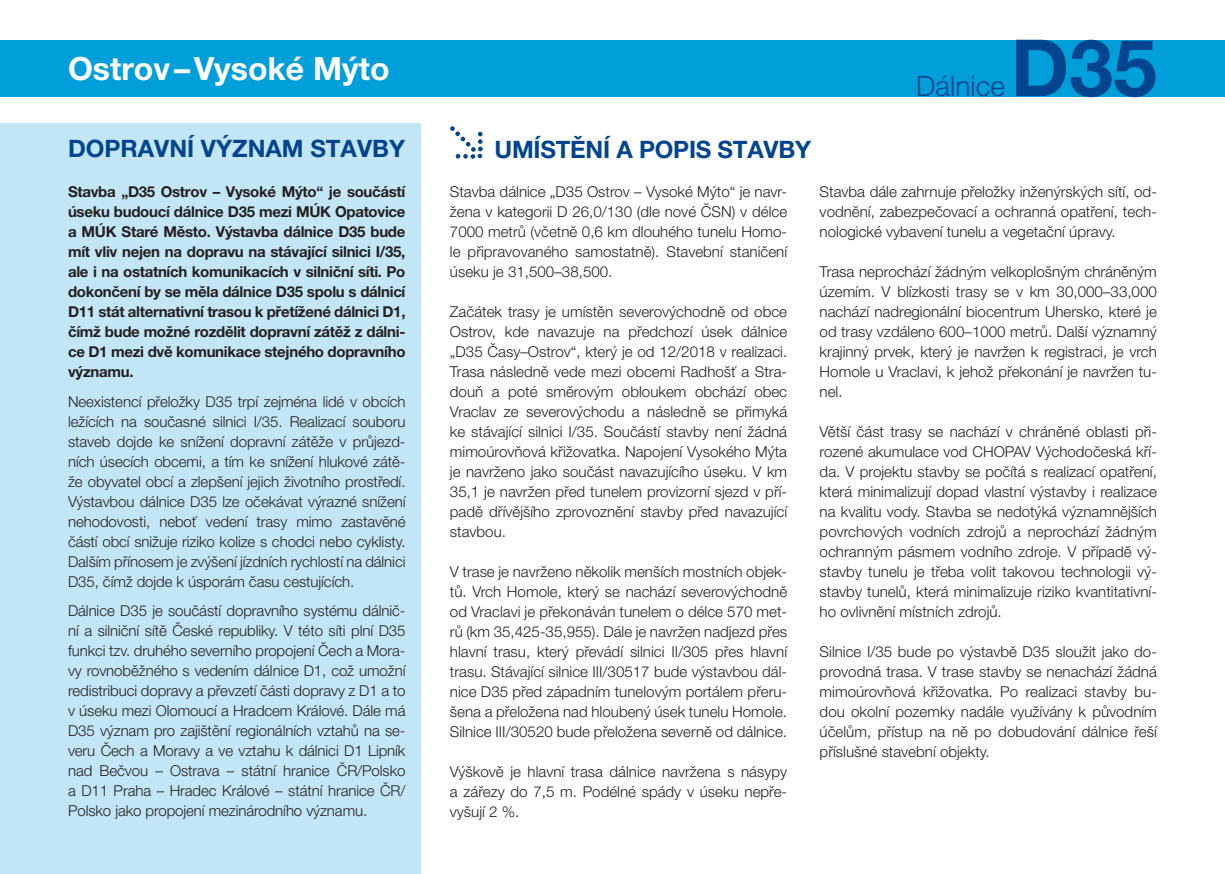
<style>
.page{position:relative;width:1225px;height:874px;background:#fff}
.page>*{position:absolute;margin:0;border:0;box-sizing:border-box;transform-origin:0 0}
.t1{font:700 78.8px "Helvetica Neue LT Pro";color:#02448d}
.t2{font:700 32px "Helvetica Neue LT Pro";color:#fff}
.t3{font:300 28.2px "Helvetica Neue LT Pro";color:#02448d}
.t4{font:700 24px "Helvetica Neue LT Pro";color:#02448d}
.t5{font:300 15px/20px "Helvetica Neue LT Pro";color:#231f20;text-align:justify}
.t6{font:700 15px/20px "Helvetica Neue LT Pro";letter-spacing:-.02em;color:#231f20;text-align:justify}
</style>
<div class="page">
<div style="left:0;top:40px;width:1225px;height:56px;background:#009fda"></div>
<div style="left:0;top:123px;width:421px;height:750px;background:#c3e6f6"></div>
<svg style="left:450px;top:126px;width:33px;height:33px"></svg>
<p class="t2" style="left:68px;top:48px;width:323px">Ostrov–Vysoké Mýto</p>
<p class="t4" style="left:68px;top:133px;width:338px">DOPRAVNÍ VÝZNAM STAVBY</p>
<p class="t6" style="left:68px;top:181px;width:339px">Stavba „D35 Ostrov – Vysoké Mýto“ je součástí úseku budoucí dálnice D35 mezi MÚK Opatovice a MÚK Staré Město. Výstavba dálnice D35 bude mít vliv nejen na dopravu na stávající silnici I/35, ale i na ostatních komunikacích v silniční síti. Po dokončení by se měla dálnice D35 spolu s dálnicí D11 stát alternativní trasou k přetížené dálnici D1, čímž bude možné rozdělit dopravní zátěž z dálni&shy;ce D1 mezi dvě komunikace stejného dopravního významu.</p>
<p class="t5" style="left:68px;top:390px;width:339px">Neexistencí přeložky D35 trpí zejména lidé v obcích ležících na současné silnici I/35. Realizací souboru staveb dojde ke snížení dopravní zátěže v průjezd&shy;ních úsecích obcemi, a tím ke snížení hlukové zátě&shy;že obyvatel obcí a zlepšení jejich životního prostředí.<br>Výstavbou dálnice D35 lze očekávat výrazné snížení nehodovosti, neboť vedení trasy mimo zastavěné částí obcí snižuje riziko kolize s chodci nebo cyklisty.<br>Dalším přínosem je zvýšení jízdních rychlostí na dálnici D35, čímž dojde k úsporám času cestujících.</p>
<p class="t5" style="left:68px;top:600px;width:339px">Dálnice D35 je součástí dopravního systému dálnič&shy;ní a silniční sítě České republiky. V této síti plní D35 funkci tzv. druhého severního propojení Čech a Mora&shy;vy rovnoběžného s vedením dálnice D1, což umožní redistribuci dopravy a převzetí části dopravy z D1 a to v úseku mezi Olomoucí a Hradcem Králové. Dále má D35 význam pro zajištění regionálních vztahů na se&shy;veru Čech a Moravy a ve vztahu k dálnici D1 Lipník nad Bečvou – Ostrava – státní hranice ČR/Polsko a D11 Praha – Hradec Králové – státní hranice ČR/ Polsko jako propojení mezinárodního významu.</p>
<p class="t3" style="left:916px;top:69px;width:90px">Dálnice</p>
<p class="t1" style="left:1010px;top:19px;width:148px">D35</p>
<p class="t4" style="left:494px;top:135px;width:318px">UMÍSTĚNÍ A POPIS STAVBY</p>
<p class="t5" style="left:450px;top:181px;width:339px">Stavba dálnice „D35 Ostrov – Vysoké Mýto“ je navr&shy;žena v kategorii D 26,0/130 (dle nové ČSN) v délce 7000 metrů (včetně 0,6 km dlouhého tunelu Homo&shy;le připravovaného samostatně). Stavební staničení úseku je 31,500–38,500.</p>
<p class="t5" style="left:450px;top:301px;width:339px">Začátek trasy je umístěn severovýchodně od obce Ostrov, kde navazuje na předchozí úsek dálnice „D35 Časy–Ostrov“, který je od 12/2018 v realizaci.<br>Trasa následně vede mezi obcemi Radhošť a Stra&shy;douň a poté směrovým obloukem obchází obec Vraclav ze severovýchodu a následně se přimyká ke stávající silnici I/35. Součástí stavby není žádná mimoúrovňová křižovatka. Napojení Vysokého Mýta je navrženo jako součást navazujícího úseku. V km 35,1 je navržen před tunelem provizorní sjezd v pří&shy;padě dřívějšího zprovoznění stavby před navazující stavbou.</p>
<p class="t5" style="left:450px;top:561px;width:339px">V trase je navrženo několik menších mostních objek&shy;tů. Vrch Homole, který se nachází severovýchodně od Vraclavi je překonáván tunelem o délce 570 met&shy;rů (km 35,425-35,955). Dále je navržen nadjezd přes hlavní trasu, který převádí silnici II/305 přes hlavní trasu. Stávající silnice III/30517 bude výstavbou dál&shy;nice D35 před západním tunelovým portálem přeru&shy;šena a přeložena nad hloubený úsek tunelu Homole.<br>Silnice III/30520 bude přeložena severně od dálnice.</p>
<p class="t5" style="left:450px;top:761px;width:339px">Výškově je hlavní trasa dálnice navržena s násypy a zářezy do 7,5 m. Podélné spády v úseku nepře&shy;vyšují 2 %.</p>
<p class="t5" style="left:819px;top:181px;width:339px">Stavba dále zahrnuje přeložky inženýrských sítí, od&shy;vodnění, zabezpečovací a ochranná opatření, tech&shy;nologické vybavení tunelu a vegetační úpravy.</p>
<p class="t5" style="left:819px;top:261px;width:339px">Trasa neprochází žádným velkoplošným chráněným územím. V blízkosti trasy se v km 30,000–33,000 nachází nadregionální biocentrum Uhersko, které je od trasy vzdáleno 600–1000 metrů. Další významný krajinný prvek, který je navržen k registraci, je vrch Homole u Vraclavi, k jehož překonání je navržen tu&shy;nel.</p>
<p class="t5" style="left:819px;top:421px;width:339px">Větší část trasy se nachází v chráněné oblasti při&shy;rozené akumulace vod CHOPAV Východočeská kří&shy;da. V projektu stavby se počítá s realizací opatření, která minimalizují dopad vlastní výstavby i realizace na kvalitu vody. Stavba se nedotýká významnějších povrchových vodních zdrojů a neprochází žádným ochranným pásmem vodního zdroje. V případě vý&shy;stavby tunelu je třeba volit takovou technologii vý&shy;stavby tunelů, která minimalizuje riziko kvantitativní&shy;ho ovlivnění místních zdrojů.</p>
<p class="t5" style="left:819px;top:641px;width:339px">Silnice I/35 bude po výstavbě D35 sloužit jako do&shy;provodná trasa. V trase stavby se nenachází žádná mimoúrovňová křižovatka. Po realizaci stavby bu&shy;dou okolní pozemky nadále využívány k původním účelům, přístup na ně po dobudování dálnice řeší příslušné stavební objekty.</p>
</div>
